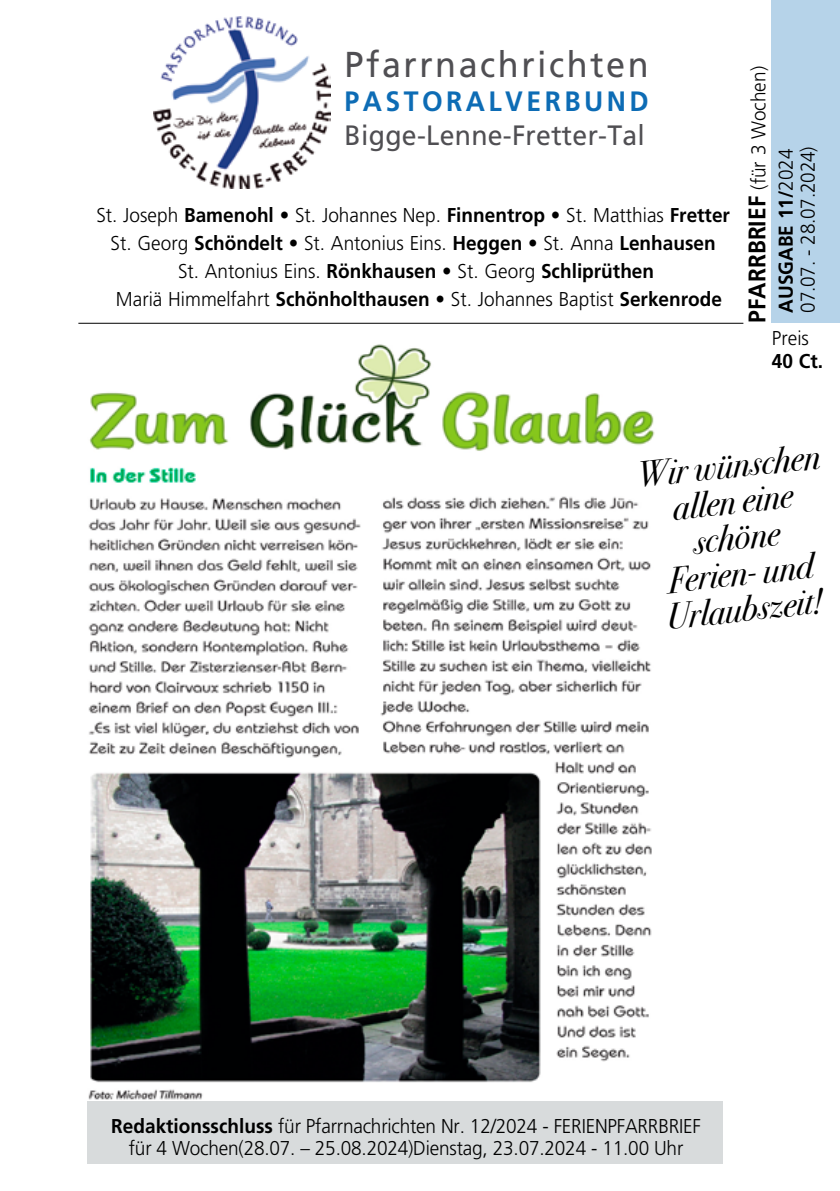
<style>
.page{position:relative;width:840px;height:1191px;background:#fff}
.page>*{position:absolute;margin:0;border:0;box-sizing:border-box;transform-origin:0 0}
.t1{font:italic 36px/36px "Bodoni Svty Two ITCTT";color:#000;text-align:center;scale:.95 1}
.t2{font:36px "Frutiger";letter-spacing:.075em;color:#504f53;scale:.95 1}
.t3{font:28px "Frutiger";letter-spacing:.01em;color:#504f53;scale:.95 1}
.t4{font:700 28px "Frutiger";letter-spacing:.13em;color:#0d6cb5;scale:.95 1}
.t5{font:300 20px/28px "Frutiger";color:#000;text-align:center;scale:.95 1}
.t6{font:700 20px "Frutiger";color:#000;scale:.95 1}
.s1{font-weight:700}
.s2{font-weight:700;font-size:24px}
</style>
<div class="page">
<img style="left:88px;top:344px;width:567px;height:756px">
<div style="left:771px;top:0;width:68px;height:322px;background:#b6d3e9"></div>
<div style="left:87px;top:1101px;width:635px;height:62px;background:#d8dbdc"></div>
<hr style="left:78px;top:323px;width:665px;height:1px;background:#000">
<img style="left:153px;top:17px;width:177px;height:172px">
<h1 class="t2" style="left:344px;top:44px;width:321px">Pfarrnachrichten</h1>
<h2 class="t4" style="left:344px;top:85px;width:321px">PASTORALVERBUND</h2>
<h2 class="t3" style="left:344px;top:118px;width:317px">Bigge-Lenne-Fretter-Tal</h2>
<p class="t5" style="left:96px;top:201px;width:668px">St. Joseph <span class="s1">Bamenohl</span> • St. Johannes Nep. <span class="s1">Finnentrop</span> • St. Matthias <span class="s1">Fretter </span>St. Georg <span class="s1">Schöndelt</span> • St. Antonius Eins. <span class="s1">Heggen</span> • St. Anna <span class="s1">Lenhausen<br></span>St. Antonius Eins. <span class="s1">Rönkhausen</span> • St. Georg <span class="s1">Schliprüthen<br></span>Mariä Himmelfahrt <span class="s1">Schönholthausen •</span> St. Johannes Baptist <span class="s1">Serkenrode</span></p>
<p class="t5" style="left:744px;top:323px;width:272px;rotate:-90deg"><span class="s2">PFARRBRIEF</span> (für 3 Wochen)</p>
<p class="t5" style="left:774px;top:313px;width:177px;line-height:22px;text-align:left;rotate:-90deg"><span class="s1">AUSGABE 11/</span>2024<br>07.07. - 28.07.2024)</p>
<p class="t5" style="left:771px;top:324px;width:40px">Preis</p>
<p class="t6" style="left:771px;top:349px;width:55px">40 Ct.</p>
<h1 class="t1" style="left:635px;top:455px;width:194px;rotate:-6deg">Wir wünschen allen eine schöne<br>Ferien- und<br>Urlaubszeit!</h1>
<p class="t5" style="left:111px;top:1115px;width:621px;line-height:22px"><span class="s1">Redaktionsschluss</span> für Pfarrnachrichten Nr. 12/2024 - FERIENPFARRBRIEF für 4 Wochen(28.07. – 25.08.2024)Dienstag, 23.07.2024 - 11.00 Uhr</p>
</div>
